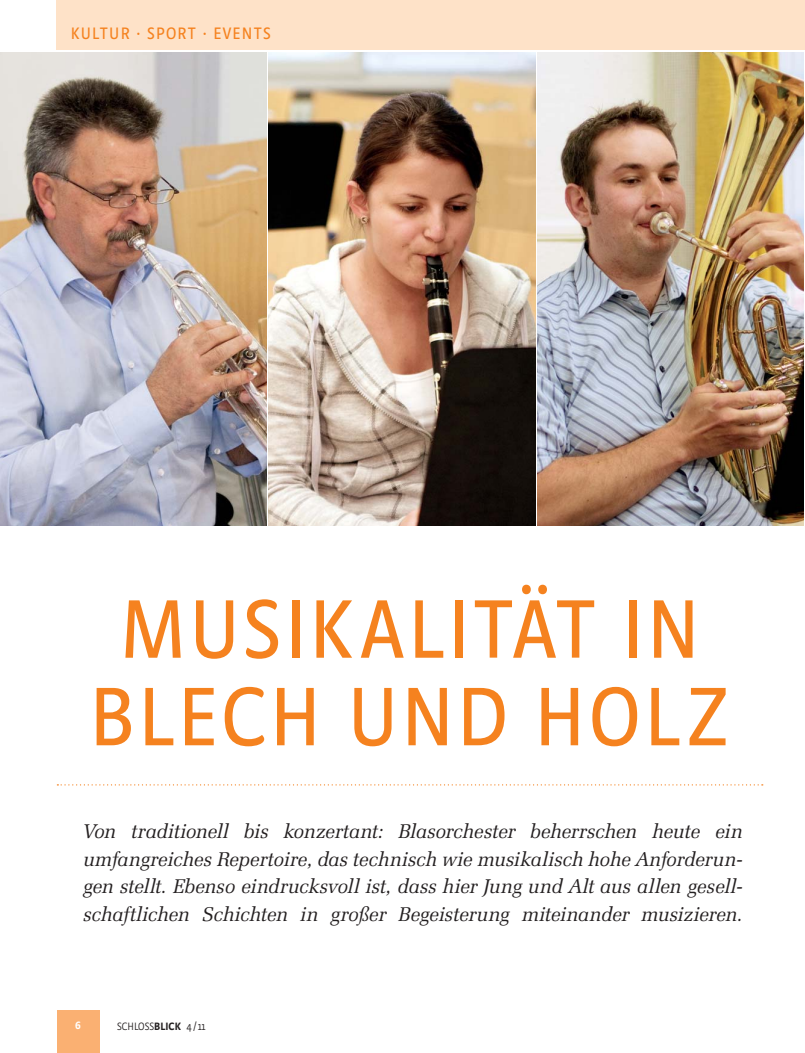
<style>
.page{position:relative;width:805px;height:1053px;background:#fff}
.page>*{position:absolute;margin:0;border:0;box-sizing:border-box;transform-origin:0 0}
.t1{font:87.5px/87.5px "Strada Cond";letter-spacing:.035em;color:#f5821f;text-align:center}
.t2{font:italic 20px/27.5px "Zapf Elliptical 711 BT";letter-spacing:-.01em;color:#231f20;text-align:justify}
.t3{font:17.5px "Strada Cond";letter-spacing:.07em;color:#f5821f}
.t4{font:300 11.25px "Strada Cond";color:#231f20}
.t5{font:700 11.25px "Strada Cond";color:#fff}
.s1{font-weight:700}
</style>
<div class="page">
<div style="left:57px;top:0;width:747px;height:50px;background:#fee2c8"></div>
<svg style="left:57px;top:784px;width:705px;height:1px"></svg>
<div style="left:57px;top:1010px;width:42px;height:42px;background:#fab072"></div>
<img style="left:269px;top:52px;width:266px;height:473px">
<img style="left:537px;top:52px;width:266px;height:473px">
<img style="left:0;top:52px;width:266px;height:473px">
<p class="t3" style="left:71px;top:27px;width:201px">KULTUR · SPORT · EVENTS</p>
<h1 class="t1" style="left:89px;top:593px;width:642px">MUSIKALITÄT IN<br>BLECH UND HOLZ</h1>
<p class="t2" style="left:83px;top:818px;width:661px">Von traditionell bis konzertant: Blasorchester beherrschen heute ein umfangreiches Repertoire, das technisch wie musikalisch hohe Anforderun&shy;gen stellt. Ebenso eindrucksvoll ist, dass hier Jung und Alt aus allen gesell&shy;schaftlichen Schichten in großer Begeisterung miteinander musizieren.</p>
<p class="t5" style="left:75px;top:1021px;width:7px">6</p>
<p class="t4" style="left:117px;top:1021px;width:90px">SCHLOSS<span class="s1">BLICK</span> 4 / 11</p>
</div>
